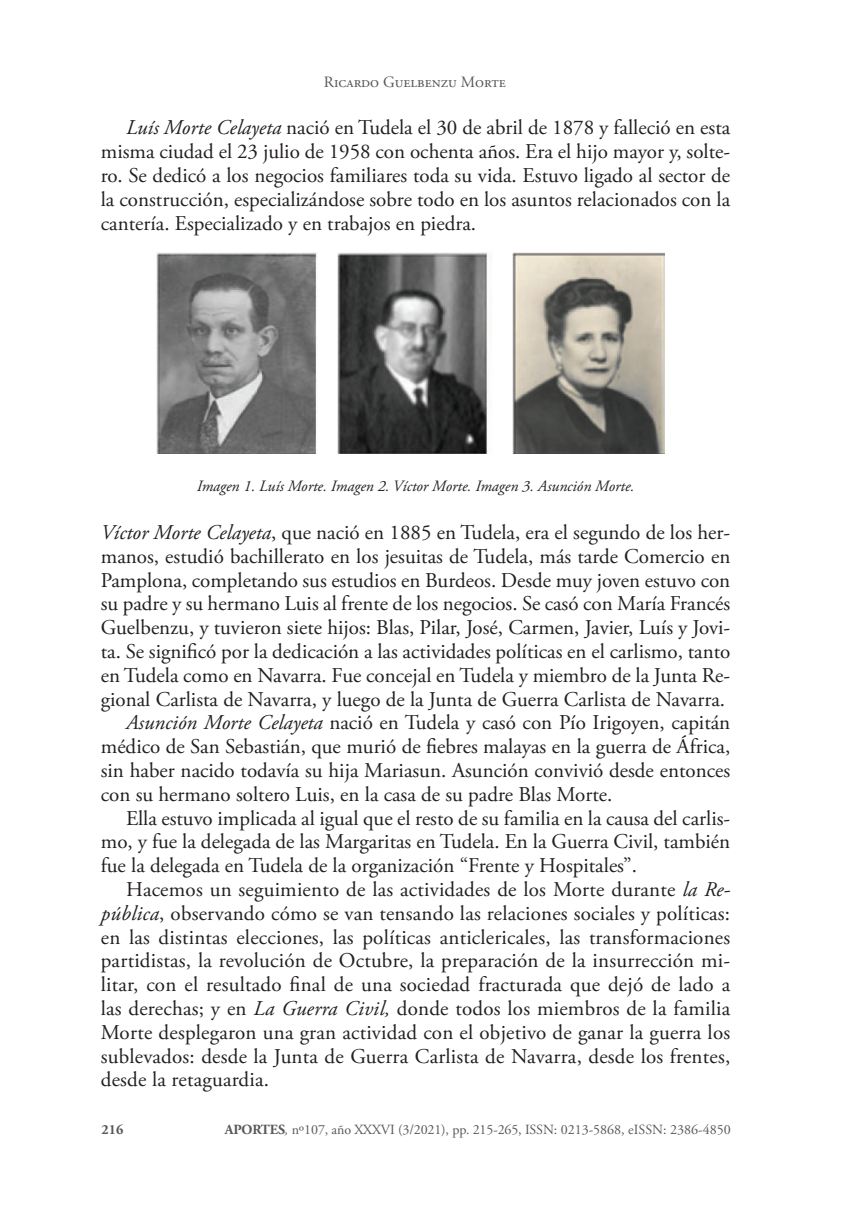
<style>
.page{position:relative;width:843px;height:1211px;background:#fff}
.page>*{position:absolute;margin:0;border:0;box-sizing:border-box;transform-origin:0 0}
.t1{font:21px/23.8px "Adobe Garamond Pro";letter-spacing:-.01em;color:#231f20;text-align:justify}
.t2{font:21px "Adobe Garamond Pro";letter-spacing:-.03em;color:#231f20}
.t3{font:italic 15.75px "Adobe Garamond Pro";color:#231f20}
.t4{font:15.75px "Adobe Garamond Pro";color:#57585a}
.t5{font:14px "Adobe Garamond Pro";letter-spacing:-.005em;color:#57585a}
.t6{font:700 14px "Adobe Garamond Pro";color:#57585a}
.s1{font-style:italic}
.s2{font-weight:700}
</style>
<div class="page">
<img style="left:156px;top:253px;width:509px;height:201px">
<p class="t4" style="left:324px;top:72px;width:183px">Ricardo Guelbenzu Morte</p>
<p class="t1" style="left:101px;top:117px;width:631px;text-indent:25px"><span class="s1">Luís Morte Celayeta</span> nació en Tudela el 30 de abril de 1878 y falleció en esta misma ciudad el 23 julio de 1958 con ochenta años. Era el hijo mayor y, solte&shy;ro. Se dedicó a los negocios familiares toda su vida. Estuvo ligado al sector de la construcción, especializándose sobre todo en los asuntos relacionados con la cantería. Especializado y en trabajos en piedra.</p>
<p class="t3" style="left:197px;top:477px;width:439px">Imagen 1. Luís Morte. Imagen 2. Víctor Morte. Imagen 3. Asunción Morte.</p>
<p class="t1" style="left:101px;top:521px;width:631px"><span class="s1">Víctor Morte Celayeta</span>, que nació en 1885 en Tudela, era el segundo de los her-</p>
<p class="t1" style="left:101px;top:545px;width:631px">manos, estudió bachillerato en los jesuitas de Tudela, más tarde Comercio en</p>
<p class="t1" style="left:101px;top:569px;width:631px">Pamplona, completando sus estudios en Burdeos. Desde muy joven estuvo con</p>
<p class="t1" style="left:101px;top:593px;width:631px">su padre y su hermano Luis al frente de los negocios. Se casó con María Francés</p>
<p class="t1" style="left:101px;top:616px;width:631px">Guelbenzu, y tuvieron siete hijos: Blas, Pilar, José, Carmen, Javier, Luís y Jovi-</p>
<p class="t1" style="left:101px;top:640px;width:631px">ta. Se significó por la dedicación a las actividades políticas en el carlismo, tanto</p>
<p class="t2" style="left:101px;top:663px;width:631px">en Tudela como en Navarra. Fue concejal en Tudela y miembro de la Junta Re-</p>
<p class="t1" style="left:101px;top:688px;width:626px">gional Carlista de Navarra, y luego de la Junta de Guerra Carlista de Navarra.</p>
<p class="t1" style="left:126px;top:712px;width:606px"><span class="s1">Asunción Morte Celayeta</span> nació en Tudela y casó con Pío Irigoyen, capitán</p>
<p class="t1" style="left:101px;top:735px;width:631px">médico de San Sebastián, que murió de fiebres malayas en la guerra de África,</p>
<p class="t1" style="left:101px;top:759px;width:631px">sin haber nacido todavía su hija Mariasun. Asunción convivió desde entonces</p>
<p class="t1" style="left:101px;top:783px;width:513px">con su hermano soltero Luis, en la casa de su padre Blas Morte.</p>
<p class="t1" style="left:126px;top:807px;width:606px">Ella estuvo implicada al igual que el resto de su familia en la causa del carlis-</p>
<p class="t1" style="left:101px;top:830px;width:631px">mo, y fue la delegada de las Margaritas en Tudela. En la Guerra Civil, también</p>
<p class="t1" style="left:101px;top:854px;width:538px">fue la delegada en Tudela de la organización “Frente y Hospitales”.</p>
<p class="t1" style="left:126px;top:878px;width:606px">Hacemos un seguimiento de las actividades de los Morte durante <span class="s1">la Re-</span></p>
<p class="t1" style="left:101px;top:902px;width:631px"><span class="s1">pública</span>, observando cómo se van tensando las relaciones sociales y políticas:</p>
<p class="t1" style="left:101px;top:926px;width:631px">en las distintas elecciones, las políticas anticlericales, las transformaciones</p>
<p class="t1" style="left:101px;top:949px;width:631px">partidistas, la revolución de Octubre, la preparación de la insurrección mi-</p>
<p class="t1" style="left:101px;top:973px;width:631px">litar, con el resultado final de una sociedad fracturada que dejó de lado a</p>
<p class="t1" style="left:101px;top:997px;width:631px">las derechas; y en <span class="s1">La Guerra Civil,</span> donde todos los miembros de la familia</p>
<p class="t1" style="left:101px;top:1021px;width:631px">Morte desplegaron una gran actividad con el objetivo de ganar la guerra los</p>
<p class="t1" style="left:101px;top:1045px;width:631px">sublevados: desde la Junta de Guerra Carlista de Navarra, desde los frentes,</p>
<p class="t1" style="left:101px;top:1068px;width:170px">desde la retaguardia.</p>
<p class="t6" style="left:102px;top:1121px;width:23px">216</p>
<p class="t5" style="left:225px;top:1121px;width:507px"><span class="s2">APORTES</span><span class="s1">,</span> nº107, año XXXVI (3/2021), pp. 215-265, ISSN: 0213-5868, eISSN: 2386-4850</p>
</div>
